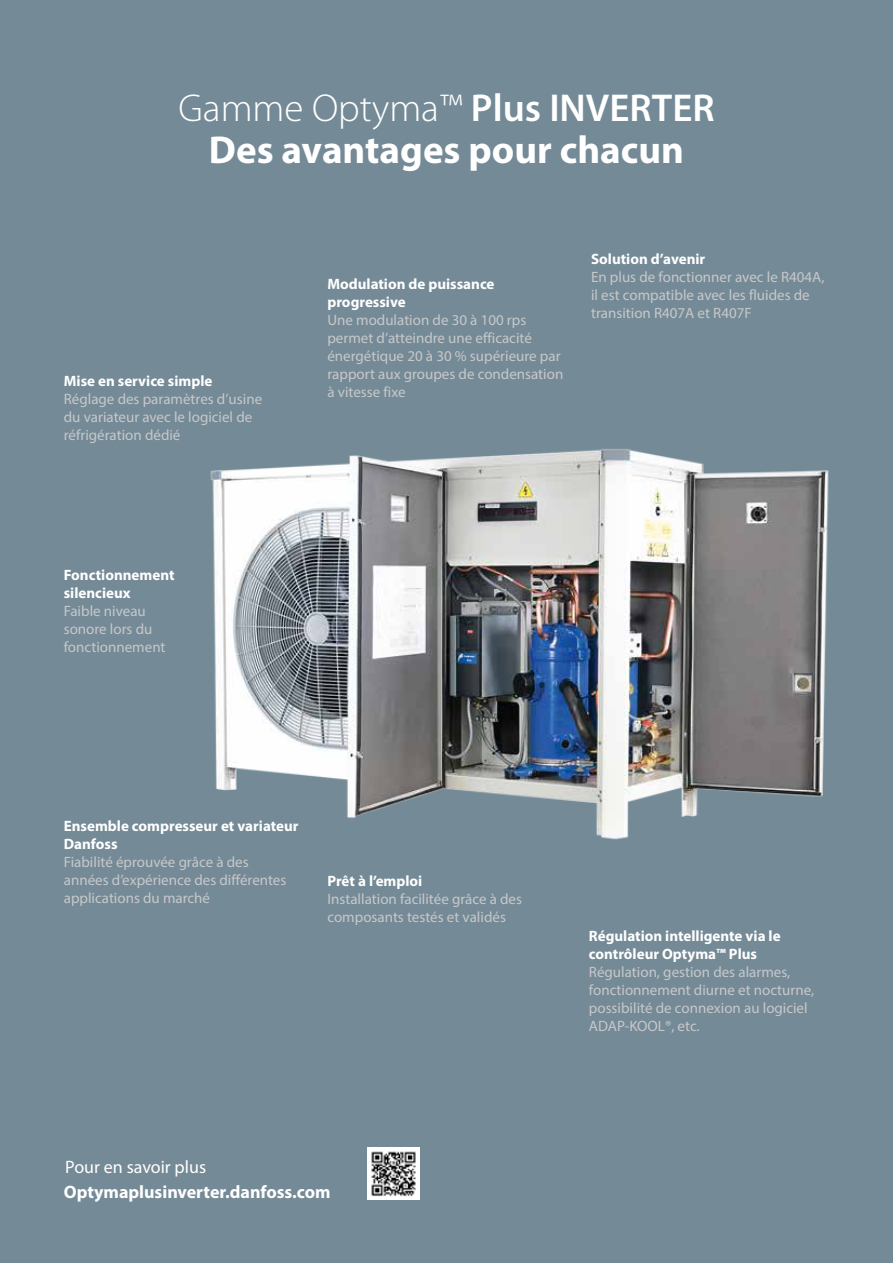
<style>
.page{position:relative;width:893px;height:1263px;background:#748a96}
.page>*{position:absolute;margin:0;border:0;box-sizing:border-box;transform-origin:0 0}
.t1{font:700 39px/42px "Myriad Pro";color:#fff;text-align:center}
.t2{font:700 18px "Myriad Pro";color:#fff}
.t3{font:18px "Myriad Pro";color:#fff}
.t4{font:15px/18px "Myriad Pro";color:#c7c8ca}
.t5{font:700 15px/18px "Myriad Pro";color:#fff}
.s1{font-weight:300}
.s2{font-weight:600}
</style>
<div class="page">
<img style="left:210px;top:449px;width:619px;height:391px">
<img style="left:368px;top:1148px;width:51px;height:51px">
<h1 class="t1" style="left:178px;top:86px;width:538px"><span class="s1">Gamme Optyma™</span> <span class="s2">Plus INVERTER<br></span>Des avantages pour chacun</h1>
<p class="t5" style="left:64px;top:371px;width:150px">Mise en service simple</p>
<p class="t4" style="left:64px;top:389px;width:200px">Réglage des paramètres d’usine du variateur avec le logiciel de réfrigération dédié</p>
<p class="t5" style="left:64px;top:565px;width:112px">Fonctionnement silencieux</p>
<p class="t4" style="left:64px;top:601px;width:103px">Faible niveau sonore lors du fonctionnement</p>
<p class="t5" style="left:327px;top:275px;width:169px">Modulation de puissance progressive</p>
<p class="t4" style="left:327px;top:311px;width:237px">Une modulation de 30 à 100 rps permet d’atteindre une efficacité énergétique 20 à 30 % supérieure par rapport aux groupes de condensation à vitesse fixe</p>
<p class="t5" style="left:591px;top:250px;width:116px">Solution d’avenir</p>
<p class="t4" style="left:591px;top:268px;width:235px">En plus de fonctionner avec le R404A, il est compatible avec les fluides de transition R407A et R407F</p>
<p class="t5" style="left:64px;top:816px;width:236px">Ensemble compresseur et variateur<br>Danfoss</p>
<p class="t4" style="left:64px;top:853px;width:224px">Fiabilité éprouvée grâce à des années d’expérience des différentes applications du marché</p>
<p class="t5" style="left:327px;top:872px;width:96px">Prêt à l’emploi</p>
<p class="t4" style="left:327px;top:890px;width:196px">Installation facilitée grâce à des composants testés et validés</p>
<p class="t3" style="left:65px;top:1156px;width:142px">Pour en savoir plus</p>
<p class="t2" style="left:64px;top:1180px;width:268px">Optymaplusinverter.danfoss.com</p>
<p class="t5" style="left:589px;top:927px;width:193px">Régulation intelligente via le contrôleur Optyma™ Plus</p>
<p class="t4" style="left:589px;top:963px;width:227px">Régulation, gestion des alarmes, fonctionnement diurne et nocturne, possibilité de connexion au logiciel<br>ADAP-KOOL®, etc.</p>
</div>
